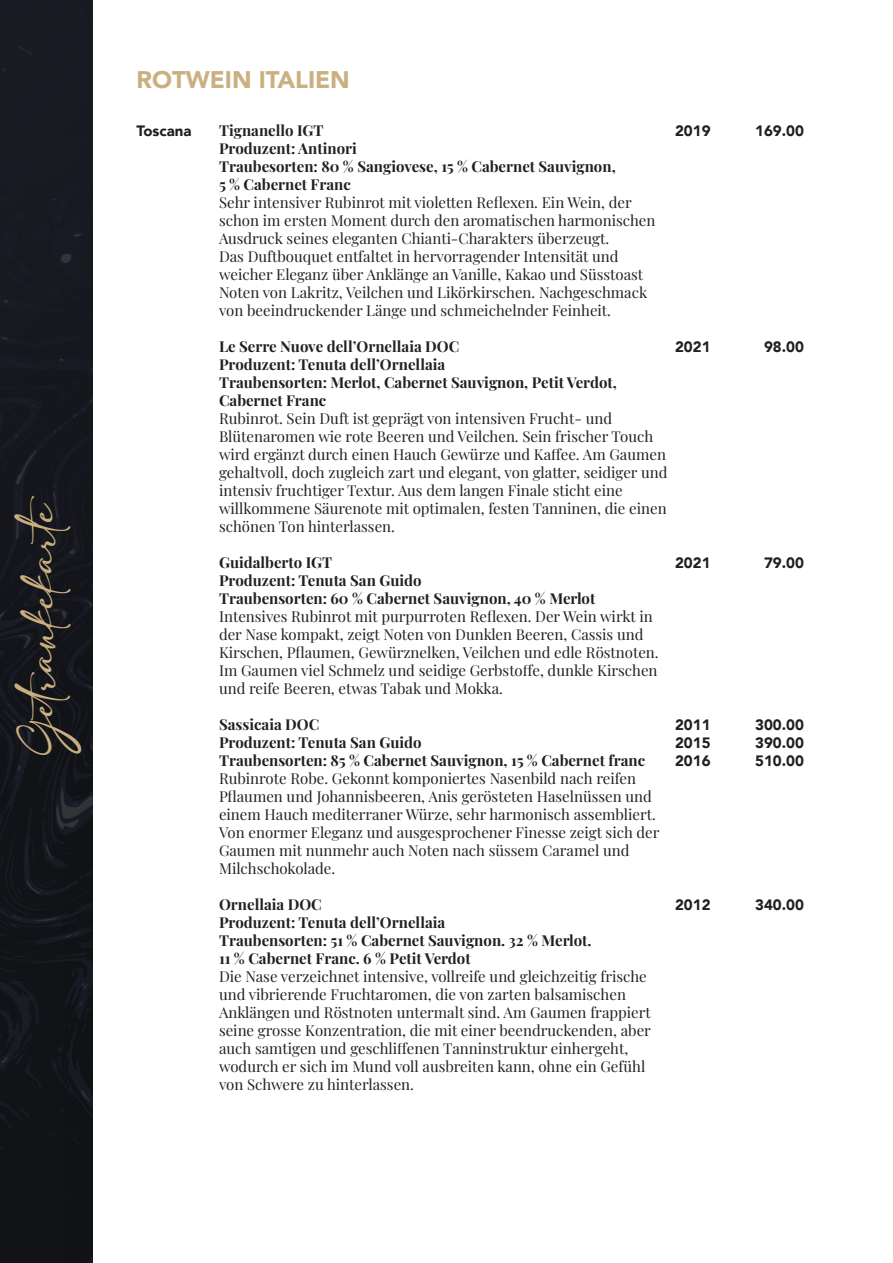
<style>
.page{position:relative;width:893px;height:1263px;background:#fff}
.page>*{position:absolute;margin:0;border:0;box-sizing:border-box;transform-origin:0 0}
.t1{font:31.5px "adelia";color:#caaf80}
.t2{font:900 24px "Avenir";color:#caaf80}
.t3{font:15px/18px "Playfair Display";color:#231f20}
.t4{font:700 15px/18px "Playfair Display";color:#231f20}
.t5{font:900 15px "Avenir";color:#231f20}
</style>
<div class="page">
<div style="left:0;top:0;width:92px;height:1263px;background:#15171d"></div>
<h1 class="t1" style="left:25px;top:755px;width:276px;rotate:-90deg">Getrankekarte</h1>
<h2 class="t2" style="left:136px;top:59px;width:215px">ROTWEIN ITALIEN</h2>
<p class="t5" style="left:136px;top:118px;width:56px">Toscana</p>
<p class="t4" style="left:219px;top:120px;width:106px">Tignanello IGT</p>
<p class="t5" style="left:675px;top:118px;width:37px">2019</p>
<p class="t5" style="left:755px;top:118px;width:50px">169.00</p>
<p class="t4" style="left:219px;top:138px;width:398px">Produzent: Antinori<br>Traubesorten: 80 % Sangiovese, 15 % Cabernet Sauvignon,<br>5 % Cabernet Franc</p>
<p class="t3" style="left:219px;top:192px;width:438px">Sehr intensiver Rubinrot mit violetten Reflexen. Ein Wein, der schon im ersten Moment durch den aromatischen harmonischen Ausdruck seines eleganten Chianti-Charakters überzeugt.<br>Das Duftbouquet entfaltet in hervorragender Intensität und weicher Eleganz über Anklänge an Vanille, Kakao und Süsstoast Noten von Lakritz, Veilchen und Likörkirschen. Nachgeschmack von beeindruckender Länge und schmeichelnder Feinheit.</p>
<p class="t4" style="left:219px;top:336px;width:242px">Le Serre Nuove dell’Ornellaia DOC</p>
<p class="t5" style="left:675px;top:334px;width:37px">2021</p>
<p class="t5" style="left:764px;top:334px;width:41px">98.00</p>
<p class="t4" style="left:219px;top:354px;width:399px">Produzent: Tenuta dell’Ornellaia<br>Traubensorten: Merlot, Cabernet Sauvignon, Petit Verdot,<br>Cabernet Franc</p>
<p class="t3" style="left:219px;top:408px;width:450px">Rubinrot. Sein Duft ist geprägt von intensiven Frucht- und Blütenaromen wie rote Beeren und Veilchen. Sein frischer Touch wird ergänzt durch einen Hauch Gewürze und Kaffee. Am Gaumen gehaltvoll, doch zugleich zart und elegant, von glatter, seidiger und intensiv fruchtiger Textur. Aus dem langen Finale sticht eine willkommene Säurenote mit optimalen, festen Tanninen, die einen schönen Ton hinterlassen.</p>
<p class="t4" style="left:219px;top:552px;width:115px">Guidalberto IGT</p>
<p class="t5" style="left:675px;top:550px;width:37px">2021</p>
<p class="t5" style="left:764px;top:550px;width:41px">79.00</p>
<p class="t4" style="left:219px;top:570px;width:378px">Produzent: Tenuta San Guido<br>Traubensorten: 60 % Cabernet Sauvignon, 40 % Merlot</p>
<p class="t3" style="left:219px;top:606px;width:441px">Intensives Rubinrot mit purpurroten Reflexen. Der Wein wirkt in der Nase kompakt, zeigt Noten von Dunklen Beeren, Cassis und Kirschen, Pflaumen, Gewürznelken, Veilchen und edle Röstnoten.<br>Im Gaumen viel Schmelz und seidige Gerbstoffe, dunkle Kirschen und reife Beeren, etwas Tabak und Mokka.</p>
<p class="t4" style="left:219px;top:714px;width:102px">Sassicaia DOC</p>
<p class="t5" style="left:675px;top:712px;width:37px">2011</p>
<p class="t5" style="left:755px;top:712px;width:50px">300.00</p>
<p class="t4" style="left:219px;top:732px;width:204px">Produzent: Tenuta San Guido</p>
<p class="t5" style="left:675px;top:730px;width:37px">2015</p>
<p class="t5" style="left:755px;top:730px;width:50px">390.00</p>
<p class="t4" style="left:219px;top:750px;width:428px">Traubensorten: 85 % Cabernet Sauvignon, 15 % Cabernet franc</p>
<p class="t5" style="left:675px;top:748px;width:37px">2016</p>
<p class="t5" style="left:755px;top:748px;width:50px">510.00</p>
<p class="t3" style="left:219px;top:768px;width:442px">Rubinrote Robe. Gekonnt komponiertes Nasenbild nach reifen Pflaumen und Johannisbeeren, Anis gerösteten Haselnüssen und einem Hauch mediterraner Würze, sehr harmonisch assembliert.<br>Von enormer Eleganz und ausgesprochener Finesse zeigt sich der Gaumen mit nunmehr auch Noten nach süssem Caramel und Milchschokolade.</p>
<p class="t4" style="left:219px;top:894px;width:104px">Ornellaia DOC</p>
<p class="t5" style="left:675px;top:892px;width:37px">2012</p>
<p class="t5" style="left:755px;top:892px;width:50px">340.00</p>
<p class="t4" style="left:219px;top:912px;width:374px">Produzent: Tenuta dell’Ornellaia<br>Traubensorten: 51 % Cabernet Sauvignon. 32 % Merlot.<br>11 % Cabernet Franc. 6 % Petit Verdot</p>
<p class="t3" style="left:219px;top:966px;width:433px">Die Nase verzeichnet intensive, vollreife und gleichzeitig frische und vibrierende Fruchtaromen, die von zarten balsamischen Anklängen und Röstnoten untermalt sind. Am Gaumen frappiert seine grosse Konzentration, die mit einer beendruckenden, aber auch samtigen und geschliffenen Tanninstruktur einhergeht, wodurch er sich im Mund voll ausbreiten kann, ohne ein Gefühl von Schwere zu hinterlassen.</p>
</div>
